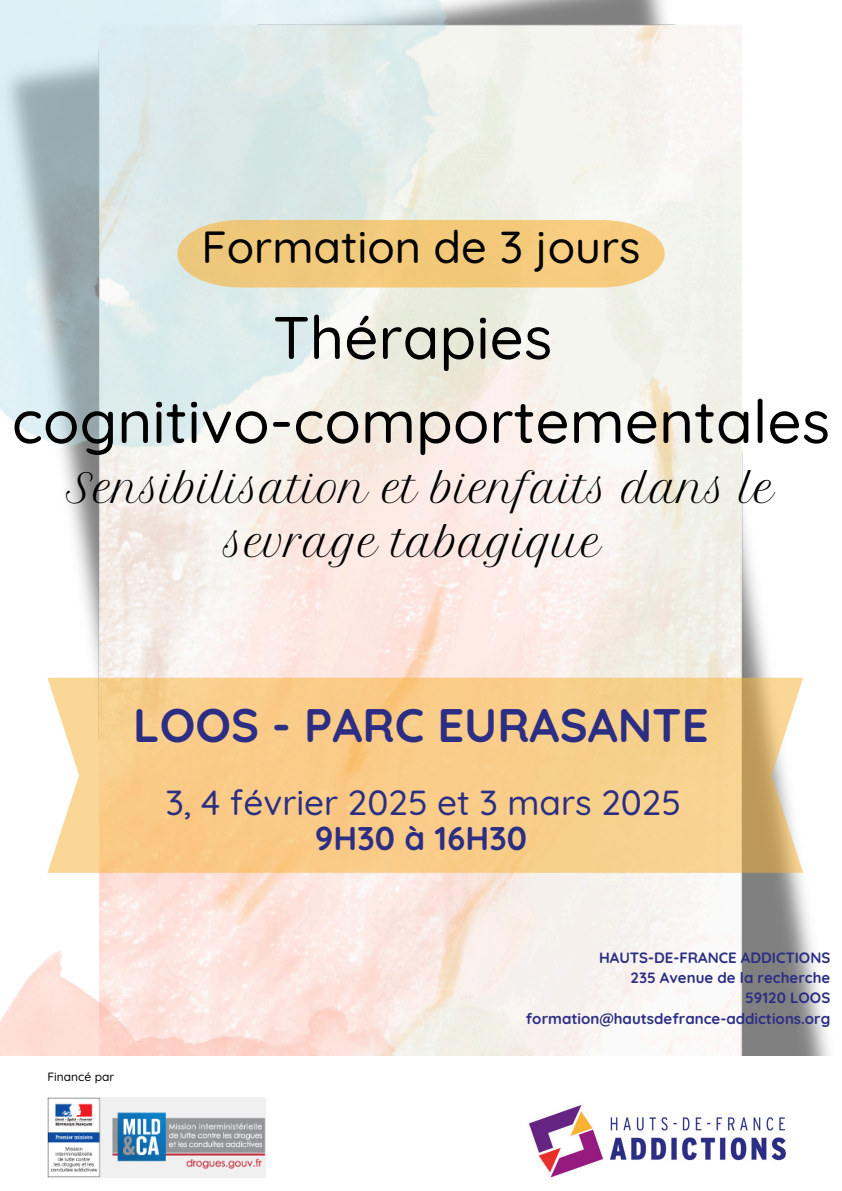
<style>
.page{position:relative;width:842px;height:1191px;background:#fff}
.page>*{position:absolute;margin:0;border:0;box-sizing:border-box;transform-origin:0 0}
.t1{font:500 60px/84px "Quicksand";color:#000;text-align:center}
.t2{font:700 47px "Quicksand";color:#2b2e83}
.t3{font:500 45px "Quicksand";color:#000}
.t4{font:39px/54px "Petit Formal Script";color:#000;text-align:center}
.t5{font:500 35px "Quicksand";color:#2b2e83}
.t6{font:700 33px "Quicksand";color:#2b2e83}
.t7{font:700 15px/20.2px "Quicksand";color:#2b2e83;text-align:right}
.t8{font:500 12px "Quicksand";color:#000}
</style>
<div class="page">
<img style="left:73px;top:0;width:756px;height:1055px">
<img style="left:0;top:0;width:511px;height:522px">
<img style="left:0;top:872px;width:496px;height:183px">
<div style="left:177px;top:220px;width:488px;height:67px;background:#f2ca7b"></div>
<img style="left:529px;top:1105px;width:257px;height:73px">
<img style="left:47px;top:1097px;width:219px;height:80px">
<svg style="left:47px;top:677px;width:756px;height:195px;background:#f7ce8e"></svg>
<h1 class="t3" style="left:201px;top:218px;width:441px">Formation de 3 jours</h1>
<h3 class="t1" style="left:12px;top:294px;width:820px">Thérapies cognitivo-comportementales</h3>
<h3 class="t4" style="left:66px;top:461px;width:710px">Sensibilisation et bienfaits dans le sevrage tabagique</h3>
<h4 class="t2" style="left:133px;top:694px;width:577px">LOOS - PARC EURASANTE</h4>
<h4 class="t5" style="left:165px;top:780px;width:517px">3, 4 février 2025 et 3 mars 2025</h4>
<p class="t6" style="left:315px;top:816px;width:214px">9H30 à 16H30</p>
<p class="t8" style="left:47px;top:1068px;width:68px">Financé par</p>
<h5 class="t7" style="left:526px;top:947px;width:306px">HAUTS-DE-FRANCE ADDICTIONS<br>235 Avenue de la recherche<br>59120 LOOS formation@hautsdefrance-addictions.org</h5>
</div>
